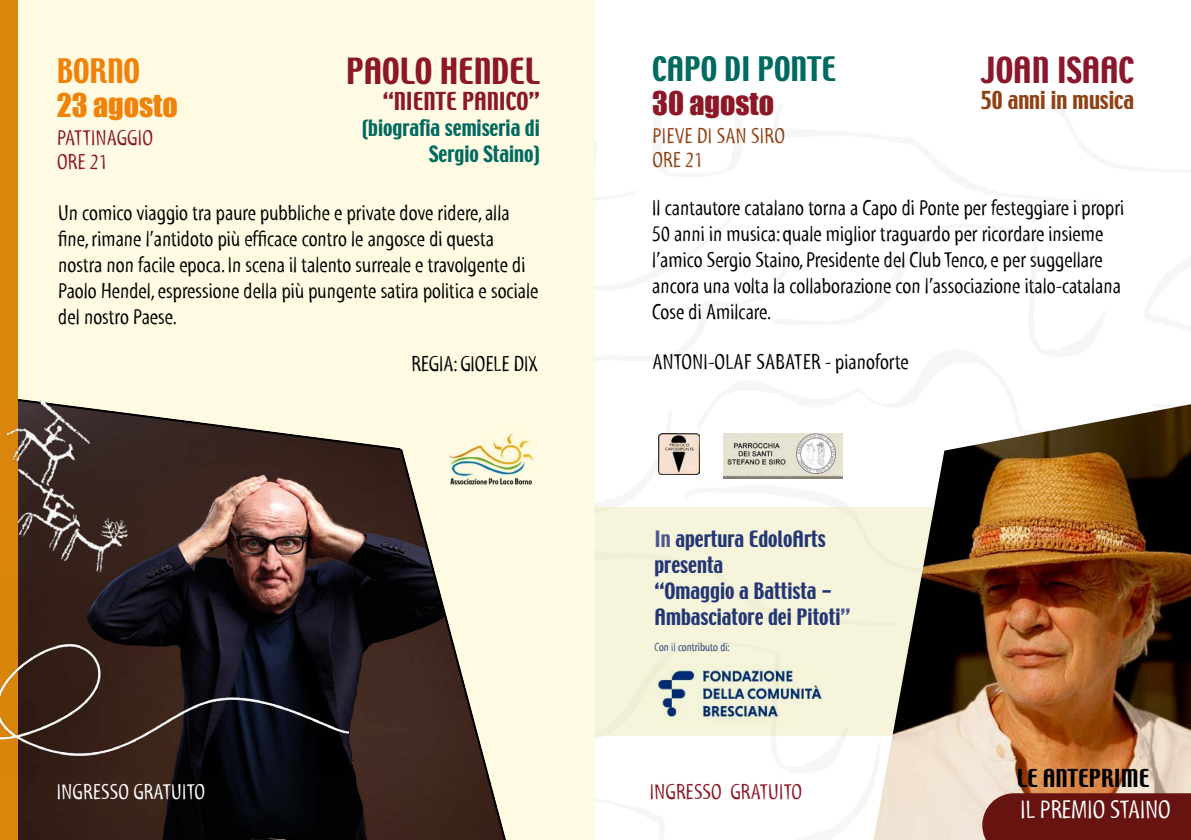
<style>
.page{position:relative;width:1191px;height:840px;background:#fff}
.page>*{position:absolute;margin:0;border:0;box-sizing:border-box;transform-origin:0 0}
.t1{font:32px "Techno";color:#8c1727}
.t2{font:32px "Techno";color:#8c172c}
.t3{font:30px "Techno";color:#006960}
.t4{font:30px "Impact";color:#f08208}
.t5{font:30px "Impact";color:#8c1726}
.t6{font:30px "Techno";color:#f08208}
.t7{font:26px "Myriad Tilt";color:#fff}
.t8{font:22px/26px "Myriad Tilt";color:#000}
.t9{font:22px/24px "Myriad Tilt";letter-spacing:.015em;color:#8c1727}
.t10{font:22px/24px "Myriad Tilt";letter-spacing:.015em;color:#8f4114}
.t11{font:22px "Myriad Tilt";letter-spacing:.015em;color:#fff}
.t12{font:22px "Techno";color:#8f4114}
.t13{font:22px "Techno";color:#8c1727}
.t14{font:22px "Techno";color:#000}
.t15{font:20px/26px "Techno";color:#243774}
.t16{font:20px/26px "Techno";color:#016960;text-align:right}
.t17{font:12px "Myriad Tilt";color:#243774}
.s1{color:#010202}
.s2{color:#4e5890}
</style>
<div class="page">
<div style="left:0;top:0;width:595px;height:839px;background:#fffbe3"></div>
<svg style="left:17px;top:417px;width:489px;height:422px"></svg>
<div style="left:0;top:0;width:17px;height:839px;background:#da850b"></div>
<img style="left:6px;top:392px;width:159px;height:185px">
<div style="left:595px;top:507px;width:349px;height:228px;background:#f6f5dc"></div>
<img style="left:658px;top:433px;width:42px;height:41px">
<img style="left:724px;top:433px;width:118px;height:44px">
<img style="left:0;top:577px;width:349px;height:197px">
<img style="left:652px;top:664px;width:170px;height:56px">
<img style="left:873px;top:404px;width:318px;height:435px">
<div style="left:982px;top:792px;width:209px;height:47px;background:#671411"></div>
<img style="left:431px;top:422px;width:104px;height:69px">
<h1 class="t1" style="left:346px;top:49px;width:195px">PAOLO HENDEL</h1>
<p class="t13" style="left:383px;top:86px;width:158px">“NIENTE PANICO”</p>
<p class="t16" style="left:362px;top:116px;width:179px">(biografia semiseria di<br>Sergio Staino)</p>
<h2 class="t6" style="left:57px;top:50px;width:85px">BORNO</h2>
<h2 class="t4" style="left:57px;top:81px;width:122px">23 AGOSTO</h2>
<p class="t9" style="left:57px;top:126px;width:98px">PATTINAGGIO<br>ORE 21</p>
<p class="t8" style="left:58px;top:199px;width:482px">Un comico viaggio tra paure pubbliche e private dove ridere, alla fine, rimane l’antidoto pi<span class="s1">ù efficace contro le ango</span>sce di questa nostra non facile epoca. In scena il talento surreale e travolgente di Paolo Hendel, espressione della più pungente satira politica e sociale del nostro Paese.</p>
<p class="t8" style="left:411px;top:350px;width:128px">REGIA: GIOELE DIX</p>
<p class="t11" style="left:57px;top:778px;width:150px">INGRESSO GRATUITO</p>
<h2 class="t3" style="left:652px;top:48px;width:185px">CAPO DI PONTE</h2>
<h2 class="t5" style="left:652px;top:80px;width:123px">30 AGOSTO</h2>
<p class="t10" style="left:652px;top:124px;width:134px">PIEVE DI SAN SIRO<br>ORE 21</p>
<h1 class="t2" style="left:981px;top:48px;width:155px">JOAN ISAAC</h1>
<p class="t12" style="left:980px;top:85px;width:155px">50 anni in musica</p>
<p class="t8" style="left:652px;top:195px;width:473px">Il cantautore catalano torna a Capo di Ponte per festeggiare i propri 50 anni in musica: quale miglior traguardo per ricordare insieme l’amico Sergio Staino, Presidente del Club Tenco, e per suggellare ancora una volta la collaborazione con l’associazione italo-catalana Cose di Amilcare.</p>
<p class="t8" style="left:652px;top:349px;width:258px">ANTONI-OLAF SABATER - pianoforte</p>
<p class="t15" style="left:654px;top:526px;width:197px"><span class="s2">In</span> apertura EdoloArts presenta<br>“Omaggio a Battista -<br>Ambasciatore dei Pitoti<span class="s2">”</span></p>
<p class="t17" style="left:654px;top:640px;width:77px"><span class="s2">C</span>on <span class="s2">il</span> contributo di:</p>
<p class="t9" style="left:649px;top:779px;width:154px">INGRESSO GRATUITO</p>
<p class="t14" style="left:1016px;top:762px;width:134px">LE ANTEPRIME</p>
<p class="t7" style="left:1020px;top:795px;width:151px">IL PREMIO STAINO</p>
</div>
